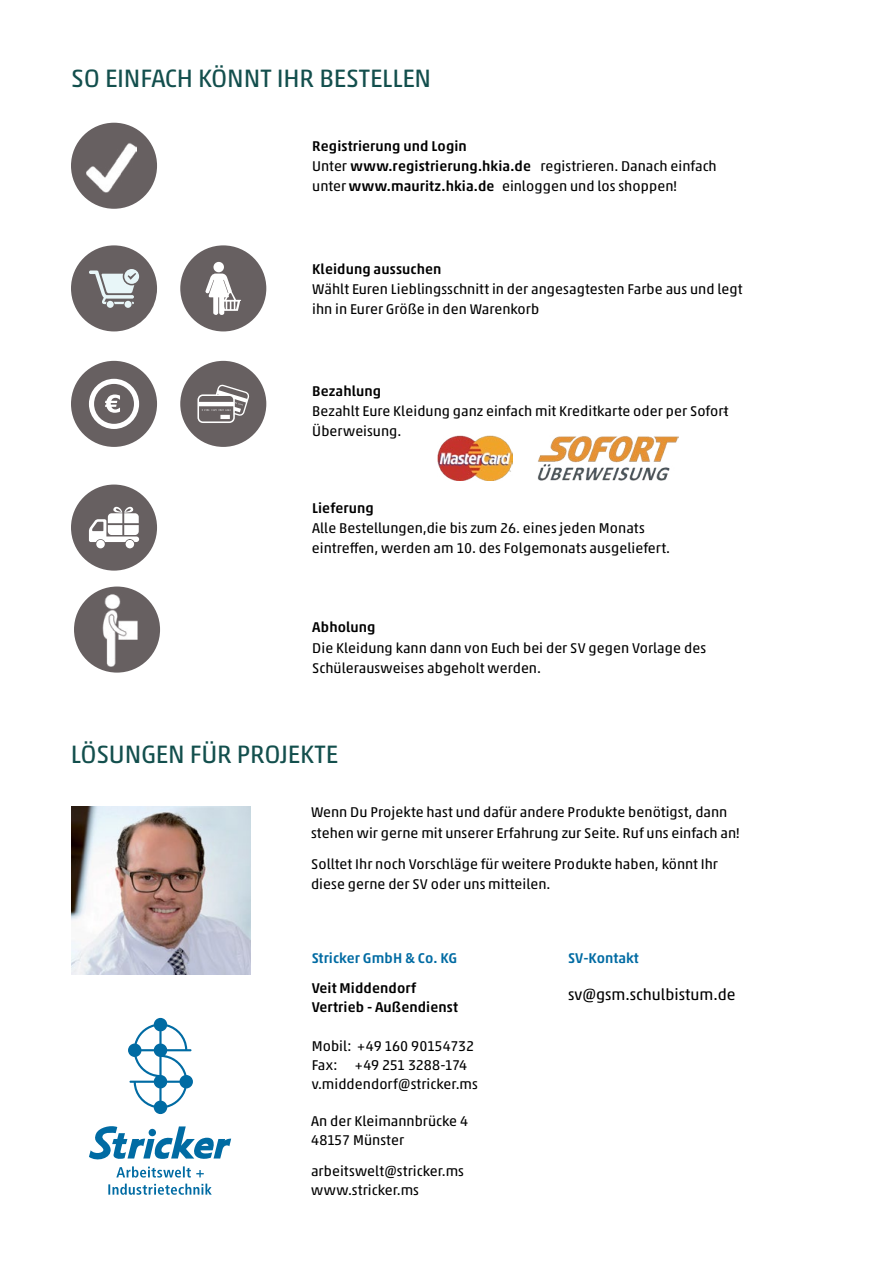
<style>
.page{position:relative;width:893px;height:1263px;background:#fff}
.page>*{position:absolute;margin:0;border:0;box-sizing:border-box;transform-origin:0 0}
.t1{font:25.5px "Akko Std";letter-spacing:-.01em;color:#134f4d}
.t2{font:15.9px "Akko Std";color:#000}
.t3{font:14.4px/20.1px "Akko Std";letter-spacing:.005em;color:#000}
.t4{font:500 14.4px/20.1px "Akko Std";letter-spacing:.01em;color:#000}
.t5{font:500 14.4px/30.5px "Akko Std";letter-spacing:.005em;color:#006ba3}
.s1{font-weight:400}
.s2{font-weight:500}
.s3{font-family:"Frutiger LT Com";font-weight:300}
.s4{color:#000}
</style>
<div class="page">
<svg style="left:89px;top:1018px;width:142px;height:177px"></svg>
<svg style="left:350px;top:542px;width:9px;height:11px"></svg>
<img style="left:437px;top:436px;width:75px;height:45px">
<img style="left:537px;top:436px;width:142px;height:45px">
<svg style="left:71px;top:245px;width:86px;height:86px"></svg>
<div style="left:180px;top:245px;width:86px;height:86px;background:#676061;border-radius:50%"></div>
<svg style="left:205px;top:262px;width:36px;height:53px"></svg>
<div style="left:71px;top:484px;width:86px;height:87px;background:#676061;border-radius:50%"></div>
<svg style="left:89px;top:506px;width:50px;height:42px"></svg>
<div style="left:180px;top:361px;width:86px;height:86px;background:#676061;border-radius:50%"></div>
<svg style="left:197px;top:385px;width:52px;height:38px"></svg>
<div style="left:71px;top:361px;width:86px;height:86px;background:#676061;border-radius:50%"></div>
<svg style="left:89px;top:379px;width:50px;height:50px"></svg>
<img style="left:71px;top:807px;width:179px;height:168px">
<div style="left:71px;top:123px;width:86px;height:86px;background:#676061;border-radius:50%"></div>
<img style="left:87px;top:143px;width:49px;height:49px">
<div style="left:74px;top:586px;width:86px;height:87px;background:#676061;border-radius:50%"></div>
<img style="left:102px;top:594px;width:38px;height:73px">
<p class="t1" style="left:71px;top:63px;width:362px">SO EINFACH KÖNNT IHR BESTELLEN</p>
<p class="t4" style="left:312px;top:136px;width:406px">Registrierung und Login<br><span class="s1">Unter</span> www.registrierung.hkia.de <span class="s1">registrieren. Danach einfach unter</span> www.mauritz.hkia.de <span class="s1">einloggen und los shoppen!</span></p>
<p class="t3" style="left:312px;top:259px;width:432px"><span class="s2">Kleidung aussuchen<br></span>Wählt Euren Lieblingsschnitt in der angesagtesten Farbe aus und legt ihn in Eurer Größe in den Warenkorb</p>
<p class="t3" style="left:312px;top:380px;width:418px"><span class="s2">Bezahlung<br></span>Bezahlt Eure Kleidung ganz einfach mit Kreditkarte oder per Sofor<span class="s3">-</span>t<br>Überweisung.</p>
<p class="t3" style="left:312px;top:498px;width:360px"><span class="s2">Lieferung<br></span>Alle Bestellungen,die bis zum 26. eines jeden Monats eintre en, werden am 10. des Folgemonats ausgeliefert.</p>
<p class="t3" style="left:312px;top:617px;width:395px"><span class="s2">Abholung<br></span>Die Kleidung kann dann von Euch bei der SV gegen Vorlage des<br>Schülerausweises abgeholt werden.</p>
<p class="t1" style="left:71px;top:738px;width:269px">LÖSUNGEN FÜR PROJEKTE</p>
<p class="t3" style="left:311px;top:802px;width:430px">Wenn Du Projekte hast und dafür andere Produkte benötigst, dann stehen wir gerne mit unserer Erfahrung zur Seite. Ruf uns einfach an!</p>
<p class="t3" style="left:311px;top:854px;width:408px">Solltet Ihr noch Vorschläge für weitere Produkte haben, könnt Ihr diese gerne der SV oder uns mitteilen.</p>
<p class="t5" style="left:312px;top:942px;width:147px">Stricker GmbH &amp; Co. KG<br><span class="s4">Veit Middendorf</span></p>
<p class="t4" style="left:312px;top:997px;width:148px">Vertrieb - Außendienst</p>
<p class="t3" style="left:312px;top:1036px;width:168px;line-height:19.2px">Mobil: +49 160 90154732<br>Fax: +49 251 3288-174 v.middendorf@stricker.ms</p>
<p class="t3" style="left:311px;top:1111px;width:159px;line-height:19.2px">An der Kleimannbrücke 4<br>48157 Münster</p>
<p class="t3" style="left:311px;top:1161px;width:155px;line-height:19.2px">arbeitswelt@stricker.ms www.stricker.ms</p>
<p class="t5" style="left:568px;top:943px;width:72px">SV-Kontakt</p>
<p class="t2" style="left:568px;top:984px;width:169px">sv@gsm.schulbistum.de</p>
</div>
